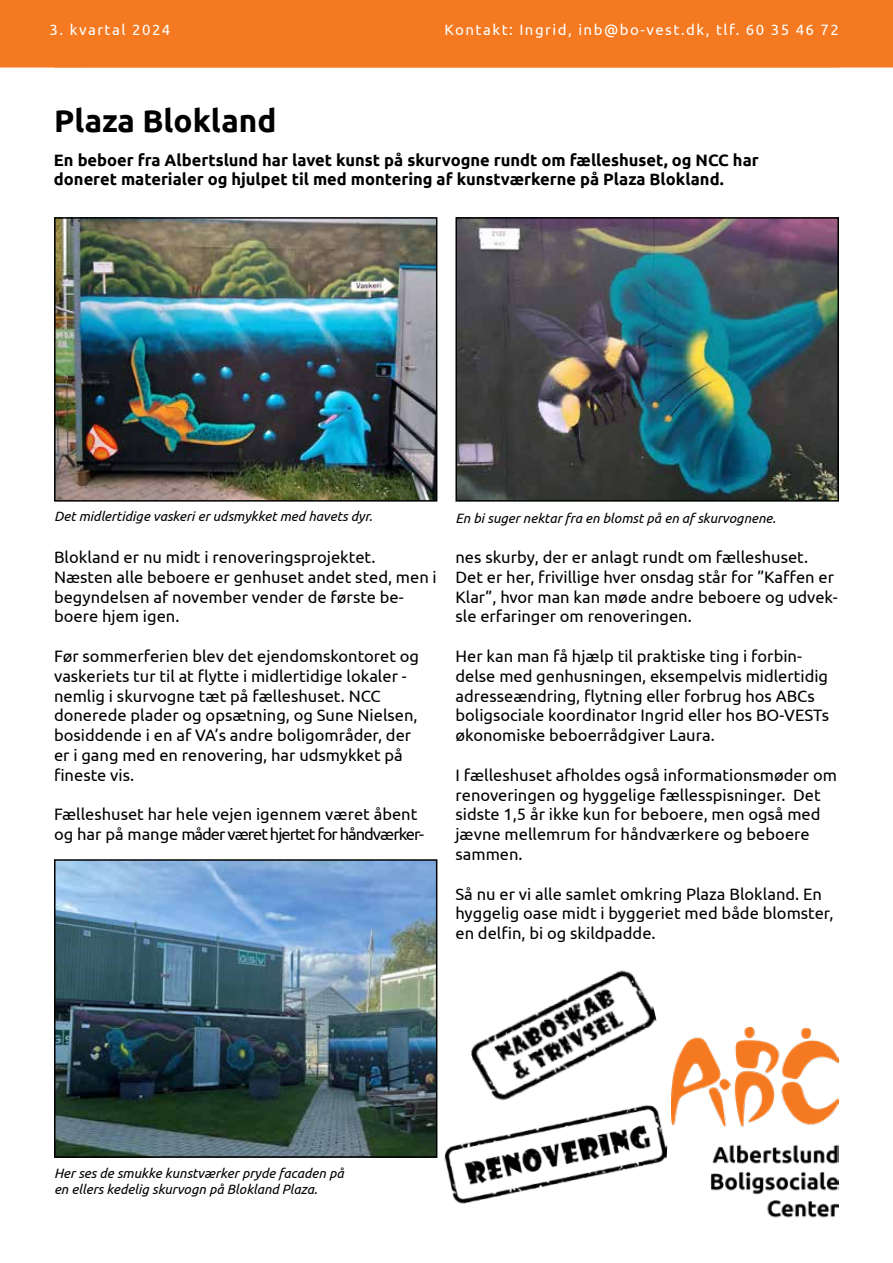
<style>
.page{position:relative;width:893px;height:1263px;background:#fff}
.page>*{position:absolute;margin:0;border:0;box-sizing:border-box;transform-origin:0 0}
.t1{font:700 31.5px "Ubuntu";color:#000}
.t2{font:16.5px/19.8px "Ubuntu";color:#000}
.t3{font:700 16.5px/19.8px "Ubuntu";color:#000}
.t4{font:15px "Ubuntu";letter-spacing:.1em;color:#fff}
.t5{font:italic 13.5px/16.2px "Ubuntu";color:#000005}
</style>
<div class="page">
<div style="left:0;top:0;width:893px;height:68px;background:#f47920"></div>
<img style="left:672px;top:1028px;width:167px;height:190px">
<img style="left:458px;top:220px;width:378px;height:279px">
<div style="left:455px;top:217px;width:384px;height:285px;border:2px solid #000"></div>
<img style="left:57px;top:862px;width:377px;height:293px">
<div style="left:54px;top:859px;width:383px;height:299px;border:2px solid #000"></div>
<img style="left:57px;top:220px;width:377px;height:279px">
<div style="left:54px;top:217px;width:383px;height:285px;border:2px solid #000"></div>
<img style="left:470px;top:970px;width:187px;height:117px">
<img style="left:444px;top:1087px;width:224px;height:117px">
<p class="t4" style="left:50px;top:20px;width:122px">3. kvartal 2024</p>
<p class="t4" style="left:444px;top:20px;width:396px">Kontakt: Ingrid, inb@bo-vest.dk, tlf. 60 35 46 72</p>
<h1 class="t1" style="left:54px;top:102px;width:224px">Plaza Blokland</h1>
<p class="t3" style="left:54px;top:150px;width:706px">En beboer fra Albertslund har lavet kunst på skurvogne rundt om fælleshuset, og NCC har doneret materialer og hjulpet til med montering af kunstværkerne på Plaza Blokland.</p>
<p class="t5" style="left:54px;top:508px;width:320px">Det midlertidige vaskeri er udsmykket med havets dyr.</p>
<p class="t2" style="left:54px;top:547px;width:384px">Blokland er nu midt i renoveringsprojektet.<br>Næsten alle beboere er genhuset andet sted, men i begyndelsen af november vender de første be&shy;boere hjem igen.</p>
<p class="t2" style="left:54px;top:646px;width:367px">Før sommerferien blev det ejendomskontoret og vaskeriets tur til at flytte i midlertidige lokaler - nemlig i skurvogne tæt på fælleshuset. NCC donerede plader og opsætning, og Sune Nielsen, bosiddende i en af VA’s andre boligområder, der er i gang med en renovering, har udsmykket på fineste vis.</p>
<p class="t2" style="left:54px;top:804px;width:371px">Fælleshuset har hele vejen igennem været åbent og har på mange måder været hjertet for håndværker-</p>
<p class="t5" style="left:455px;top:509px;width:322px">En bi suger nektar fra en blomst på en af skurvognene.</p>
<p class="t2" style="left:455px;top:547px;width:384px">nes skurby, der er anlagt rundt om fælleshuset.<br>Det er her, frivillige hver onsdag står for ”Kaffen er Klar”, hvor man kan møde andre beboere og udvek&shy;sle erfaringer om renoveringen.</p>
<p class="t2" style="left:455px;top:646px;width:375px">Her kan man få hjælp til praktiske ting i forbin&shy;delse med genhusningen, eksempelvis midlertidig adresseændring, flytning eller forbrug hos ABCs boligsociale koordinator Ingrid eller hos BO-VESTs økonomiske beboerrådgiver Laura.</p>
<p class="t2" style="left:455px;top:764px;width:383px">I fælleshuset afholdes også informationsmøder om renoveringen og hyggelige fællesspisninger. Det sidste 1,5 år ikke kun for beboere, men også med jævne mellemrum for håndværkere og beboere sammen.</p>
<p class="t2" style="left:455px;top:883px;width:379px">Så nu er vi alle samlet omkring Plaza Blokland. En hyggelig oase midt i byggeriet med både blomster, en delfin, bi og skildpadde.</p>
<p class="t5" style="left:54px;top:1164px;width:291px">Her ses de smukke kunstværker pryde facaden på en ellers kedelig skurvogn på Blokland Plaza.</p>
</div>
